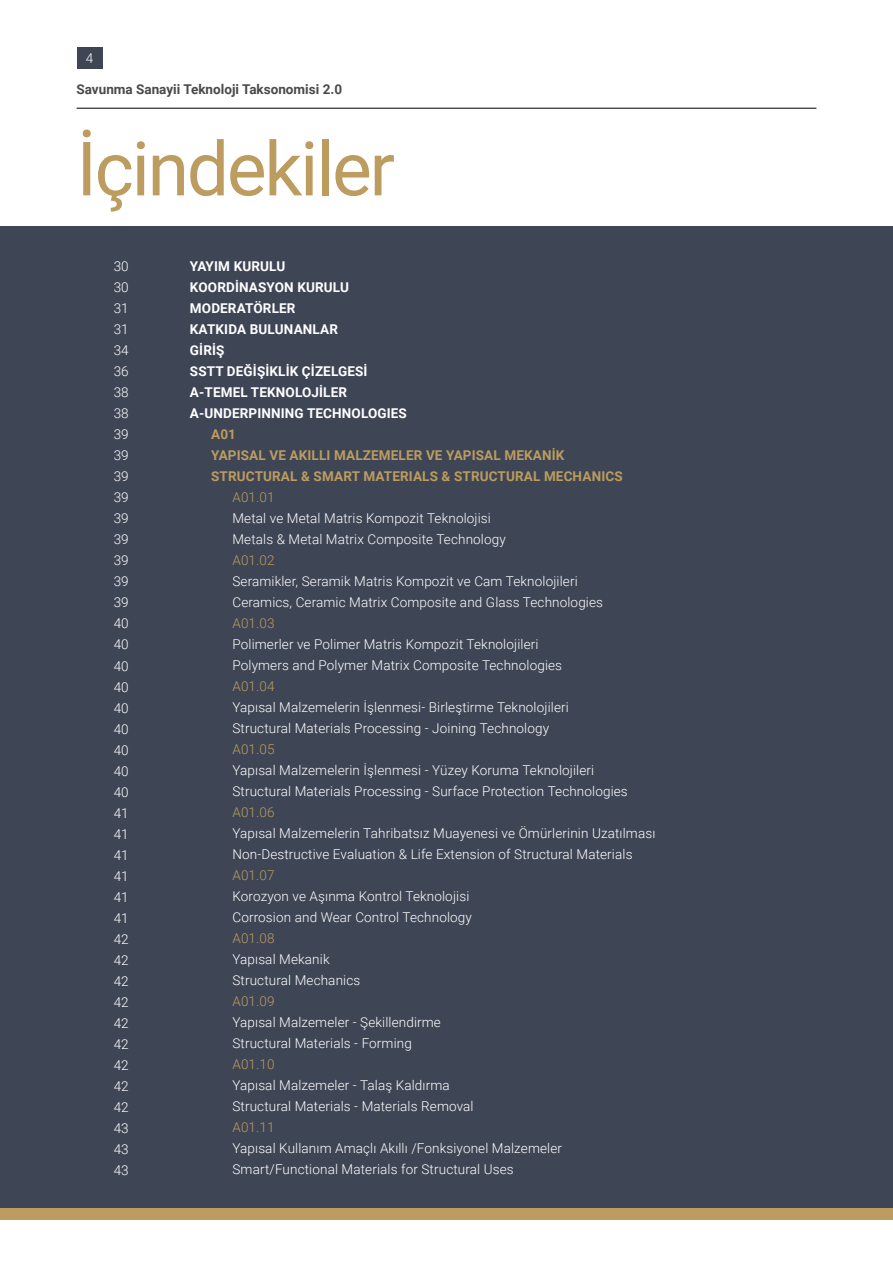
<style>
.page{position:relative;width:893px;height:1263px;background:#fff}
.page>*{position:absolute;margin:0;border:0;box-sizing:border-box;transform-origin:0 0}
.t1{font:75px "Roboto";letter-spacing:-.03em;color:#bc9c5f}
.t2{font:300 13.5px/21px "Roboto";letter-spacing:.01em;color:#fff}
.t3{font:700 13.5px/21px "Roboto";letter-spacing:.01em;color:#fff}
.t4{font:700 13.5px/21px "Roboto";letter-spacing:.01em;color:#bc9c5f}
.t5{font:300 13.5px "Roboto";letter-spacing:.01em;color:#bc9c5f}
.t6{font:700 13.5px "Roboto";color:#4a4a49}
</style>
<div class="page">
<div style="left:77px;top:48px;width:25px;height:21px;background:#3e4555"></div>
<hr style="left:77px;top:108px;width:739px;height:1px;background:#000">
<div style="left:0;top:226px;width:893px;height:982px;background:#3e4555"></div>
<div style="left:0;top:1208px;width:893px;height:11px;background:#bc9c5f"></div>
<p class="t2" style="left:86px;top:48px;width:9px">4</p>
<p class="t6" style="left:77px;top:80px;width:267px">Savunma Sanayii Teknoloji Taksonomisi 2.0</p>
<h1 class="t1" style="left:77px;top:116px;width:320px">İçindekiler</h1>
<p class="t2" style="left:114px;top:256px;width:17px;text-align:justify">30<br>30<br>31<br>31<br>34<br>36<br>38<br>38<br>39<br>39<br>39<br>39<br>39<br>39<br>39<br>39<br>39<br>40<br>40<br>40<br>40<br>40<br>40<br>40<br>40<br>40<br>41<br>41<br>41<br>41<br>41<br>41<br>42<br>42<br>42<br>42<br>42<br>42<br>42<br>42<br>42<br>43<br>43<br>43</p>
<p class="t3" style="left:190px;top:255px;width:218px">YAYIM KURULU<br>KOORDİNASYON KURULU<br>MODERATÖRLER<br>KATKIDA BULUNANLAR<br>GİRİŞ<br>SSTT DEĞİŞİKLİK ÇİZELGESİ<br>A-TEMEL TEKNOLOJİLER<br>A-UNDERPINNING TECHNOLOGIES</p>
<p class="t4" style="left:211px;top:423px;width:413px">A01<br>YAPISAL VE AKILLI MALZEMELER VE YAPISAL MEKANİK<br>STRUCTURAL &amp; SMART MATERIALS &amp; STRUCTURAL MECHANICS</p>
<p class="t5" style="left:232px;top:488px;width:44px">A01.01</p>
<p class="t2" style="left:232px;top:507px;width:275px">Metal ve Metal Matris Kompozit Teknolojisi<br>Metals &amp; Metal Matrix Composite Technology</p>
<p class="t5" style="left:232px;top:551px;width:44px">A01.02</p>
<p class="t2" style="left:232px;top:570px;width:372px">Seramikler, Seramik Matris Kompozit ve Cam Teknolojileri<br>Ceramics, Ceramic Matrix Composite and Glass Technologies</p>
<p class="t5" style="left:232px;top:614px;width:44px">A01.03</p>
<p class="t2" style="left:232px;top:633px;width:331px">Polimerler ve Polimer Matris Kompozit Teknolojileri<br>Polymers and Polymer Matrix Composite Technologies</p>
<p class="t5" style="left:232px;top:677px;width:44px">A01.04</p>
<p class="t2" style="left:232px;top:696px;width:338px">Yapısal Malzemelerin İşlenmesi- Birleştirme Teknolojileri<br>Structural Materials Processing - Joining Technology</p>
<p class="t5" style="left:232px;top:740px;width:44px">A01.05</p>
<p class="t2" style="left:232px;top:759px;width:397px">Yapısal Malzemelerin İşlenmesi - Yüzey Koruma Teknolojileri<br>Structural Materials Processing - Surface Protection Technologies</p>
<p class="t5" style="left:232px;top:803px;width:44px">A01.06</p>
<p class="t2" style="left:232px;top:822px;width:424px">Yapısal Malzemelerin Tahribatsız Muayenesi ve Ömürlerinin Uzatılması<br>Non-Destructive Evaluation &amp; Life Extension of Structural Materials</p>
<p class="t5" style="left:232px;top:866px;width:44px">A01.07</p>
<p class="t2" style="left:232px;top:885px;width:241px">Korozyon ve Aşınma Kontrol Teknolojisi<br>Corrosion and Wear Control Technology</p>
<p class="t5" style="left:232px;top:929px;width:44px">A01.08</p>
<p class="t2" style="left:232px;top:948px;width:129px">Yapısal Mekanik<br>Structural Mechanics</p>
<p class="t5" style="left:232px;top:992px;width:44px">A01.09</p>
<p class="t2" style="left:232px;top:1011px;width:210px">Yapısal Malzemeler - Şekillendirme<br>Structural Materials - Forming</p>
<p class="t5" style="left:232px;top:1055px;width:44px">A01.10</p>
<p class="t2" style="left:232px;top:1074px;width:243px">Yapısal Malzemeler - Talaş Kaldırma<br>Structural Materials - Materials Removal</p>
<p class="t5" style="left:232px;top:1118px;width:44px">A01.11</p>
<p class="t2" style="left:232px;top:1137px;width:331px">Yapısal Kullanım Amaçlı Akıllı /Fonksiyonel Malzemeler<br>Smart/Functional Materials for Structural Uses</p>
</div>
